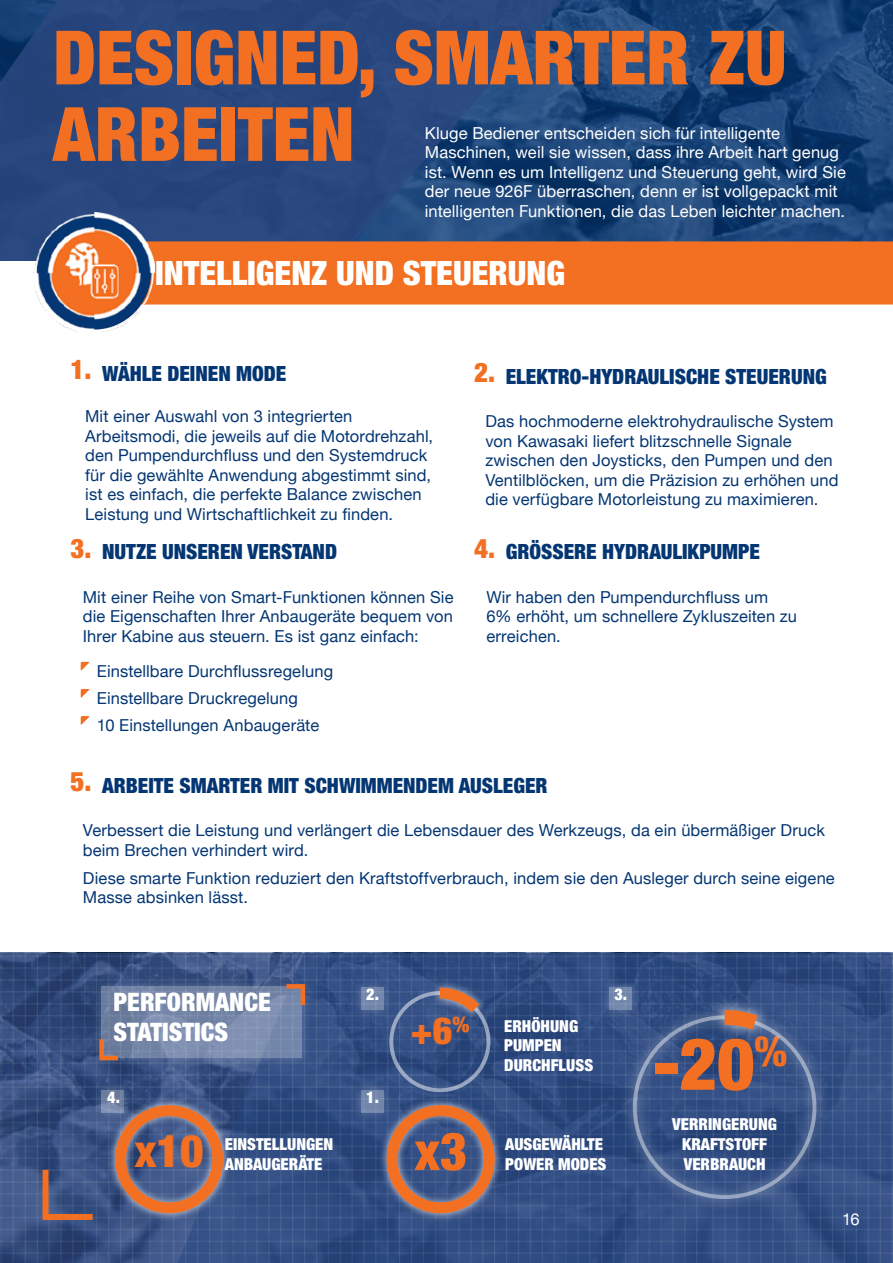
<style>
.page{position:relative;width:893px;height:1263px;background:#fff}
.page>*{position:absolute;margin:0;border:0;box-sizing:border-box;transform-origin:0 0}
.t1{font:900 condensed 75px/76.5px "Helvetica Neue LT Pro";color:#f36f21}
.t2{font:900 condensed 72.15px "Helvetica Neue LT Pro";color:#f36f21}
.t3{font:900 condensed 52.5px "Helvetica Neue LT Pro";color:#f36f21}
.t4{font:900 condensed 45px "Helvetica Neue LT Pro";color:#f36f21}
.t5{font:900 condensed 37.5px "Helvetica Neue LT Pro";color:#f36f21}
.t6{font:900 condensed 33.6px "Helvetica Neue LT Pro";color:#fff}
.t7{font:900 condensed 27px "Helvetica Neue LT Pro";color:#f36f21}
.t8{font:900 condensed 25.5px/30.6px "Helvetica Neue LT Pro";color:#fff}
.t9{font:900 condensed 21px "Helvetica Neue LT Pro";color:#043673}
.t10{font:16.5px/19.5px "Helvetica Neue";letter-spacing:.01em;color:#043673}
.t11{font:16.5px/19.5px "Helvetica Neue";letter-spacing:.01em;color:#fff}
.t12{font:900 condensed 16.5px/19.8px "Helvetica Neue LT Pro";color:#fff}
.t13{font:900 condensed 16.2px "Helvetica Neue LT Pro";color:#fff}
</style>
<div class="page">
<img style="left:144px;top:952px;width:749px;height:311px">
<img style="left:0;top:952px;width:144px;height:311px">
<svg style="left:574px;top:0;width:319px;height:241px;background:#194377"></svg>
<svg style="left:0;top:0;width:574px;height:261px;background:#26467d"></svg>
<div style="left:121px;top:241px;width:772px;height:64px;background:#f36f21"></div>
<div style="left:378px;top:1097px;width:125px;height:124px;background:#fff;opacity:.75"></div>
<div style="left:387px;top:1105px;width:108px;height:108px;border:11px solid #f36f21;border-radius:50%"></div>
<div style="left:107px;top:1097px;width:124px;height:124px;background:#fff;opacity:.75"></div>
<div style="left:115px;top:1105px;width:108px;height:108px;border:11px solid #f36f21;border-radius:50%"></div>
<div style="left:389px;top:991px;width:101px;height:101px;border:4px solid #fff;border-radius:50%"></div>
<div style="left:431px;top:979px;width:56px;height:41px;background:#345083"></div>
<svg style="left:429px;top:982px;width:62px;height:42px"></svg>
<div style="left:618px;top:1001px;width:213px;height:212px;background:#fff;opacity:.5"></div>
<svg style="left:40px;top:1164px;width:59px;height:59px;background:#5a5975"></svg>
<svg style="left:81px;top:662px;width:9px;height:9px"></svg>
<svg style="left:81px;top:689px;width:9px;height:9px"></svg>
<svg style="left:81px;top:716px;width:9px;height:9px"></svg>
<div style="left:710px;top:996px;width:61px;height:47px;background:#fff;opacity:.5"></div>
<svg style="left:710px;top:1002px;width:64px;height:39px;background:#6b677d"></svg>
<img style="left:33px;top:212px;width:121px;height:120px">
<div style="left:351px;top:1080px;width:42px;height:42px;background:#fff;opacity:.75"></div>
<div style="left:361px;top:1090px;width:22px;height:22px;background:#7286ab"></div>
<div style="left:92px;top:1080px;width:42px;height:42px;background:#fff;opacity:.75"></div>
<svg style="left:102px;top:1090px;width:22px;height:22px"></svg>
<div style="left:351px;top:977px;width:42px;height:42px;background:#fff;opacity:.75"></div>
<div style="left:361px;top:987px;width:22px;height:22px;background:#7487ac"></div>
<div style="left:599px;top:977px;width:42px;height:42px;background:#fff;opacity:.75"></div>
<div style="left:609px;top:987px;width:22px;height:22px;background:#7487ac"></div>
<div style="left:92px;top:977px;width:220px;height:90px;background:#fff;opacity:.75"></div>
<svg style="left:102px;top:986px;width:200px;height:72px;background:#7889aa"></svg>
<svg style="left:97px;top:1035px;width:25px;height:27px"></svg>
<svg style="left:282px;top:982px;width:25px;height:27px"></svg>
<h1 class="t1" style="left:53px;top:19px;width:735px">DESIGNED, SMARTER ZU<br>ARBEITEN</h1>
<p class="t11" style="left:425px;top:123px;width:423px">Kluge Bediener entscheiden sich für intelligente Maschinen, weil sie wissen, dass ihre Arbeit hart genug ist. Wenn es um Intelligenz und Steuerung geht, wird Sie der neue 926F überraschen, denn er ist vollgepackt mit intelligenten Funktionen, die das Leben leichter machen.</p>
<h3 class="t6" style="left:155px;top:253px;width:411px">INTELLIGENZ UND STEUERUNG</h3>
<h3 class="t7" style="left:70px;top:354px;width:23px">1.</h3>
<h3 class="t7" style="left:474px;top:357px;width:23px">2.</h3>
<p class="t9" style="left:102px;top:361px;width:186px">WÄHLE DEINEN MODE</p>
<p class="t9" style="left:506px;top:364px;width:323px">ELEKTRO-HYDRAULISCHE STEUERUNG</p>
<p class="t10" style="left:85px;top:406px;width:349px">Mit einer Auswahl von 3 integrierten Arbeitsmodi, die jeweils auf die Motordrehzahl, den Pumpendurchfluss und den Systemdruck für die gewählte Anwendung abgestimmt sind, ist es einfach, die perfekte Balance zwischen Leistung und Wirtschaftlichkeit zu finden.</p>
<p class="t10" style="left:485px;top:411px;width:355px">Das hochmoderne elektrohydraulische System von Kawasaki liefert blitzschnelle Signale zwischen den Joysticks, den Pumpen und den Ventilblöcken, um die Präzision zu erhöhen und die verfügbare Motorleistung zu maximieren.</p>
<h3 class="t7" style="left:70px;top:532px;width:23px">3.</h3>
<p class="t9" style="left:102px;top:539px;width:236px">NUTZE UNSEREN VERSTAND</p>
<h3 class="t7" style="left:474px;top:532px;width:23px">4.</h3>
<p class="t9" style="left:506px;top:539px;width:256px">GRÖSSERE HYDRAULIKPUMPE</p>
<p class="t10" style="left:83px;top:587px;width:372px;text-align:justify">Mit einer Reihe von Smart-Funktionen können Sie die Eigenschaften Ihrer Anbaugeräte bequem von Ihrer Kabine aus steuern. Es ist ganz einfach:</p>
<p class="t10" style="left:97px;top:658px;width:238px;line-height:27px">Einstellbare Durchflussregelung<br>Einstellbare Druckregelung<br>10 Einstellungen Anbaugeräte</p>
<p class="t10" style="left:486px;top:587px;width:312px">Wir haben den Pumpendurchfluss um<br>6% erhöht, um schnellere Zykluszeiten zu erreichen.</p>
<h3 class="t7" style="left:70px;top:765px;width:23px">5.</h3>
<p class="t9" style="left:102px;top:773px;width:447px">ARBEITE SMARTER MIT SCHWIMMENDEM AUSLEGER</p>
<p class="t10" style="left:83px;top:820px;width:743px">Verbessert die Leistung und verlängert die Lebensdauer des Werkzeugs, da ein übermäßiger Druck beim Brechen verhindert wird.</p>
<p class="t10" style="left:83px;top:868px;width:753px">Diese smarte Funktion reduziert den Kraftstoffverbrauch, indem sie den Ausleger durch seine eigene<br>Masse absinken lässt.</p>
<h3 class="t8" style="left:114px;top:986px;width:159px">PERFORMANCE<br>STATISTICS</h3>
<p class="t13" style="left:366px;top:985px;width:14px">2.</p>
<p class="t13" style="left:614px;top:985px;width:14px">3.</p>
<h3 class="t5" style="left:410px;top:1008px;width:61px">+6<sup>%</sup></h3>
<p class="t12" style="left:504px;top:1016px;width:90px">ERHÖHUNG<br>PUMPEN<br>DURCHFLUSS</p>
<p class="t13" style="left:107px;top:1088px;width:14px">4.</p>
<p class="t13" style="left:366px;top:1088px;width:14px">1.</p>
<h3 class="t4" style="left:135px;top:1124px;width:70px">x10</h3>
<h3 class="t3" style="left:415px;top:1120px;width:54px">x3</h3>
<p class="t12" style="left:225px;top:1134px;width:110px">EINSTELLUNGEN<br>ANBAUGERÄTE</p>
<p class="t12" style="left:505px;top:1134px;width:103px">AUSGEWÄHLTE<br>POWER MODES</p>
<h2 class="t2" style="left:653px;top:1021px;width:136px">-20<sup>%</sup></h2>
<p class="t12" style="left:672px;top:1114px;width:106px;text-align:center">VERRINGERUNG<br>KRAFTSTOFF<br>VERBRAUCH</p>
<p class="t11" style="left:842px;top:1209px;width:19px">16</p>
</div>
